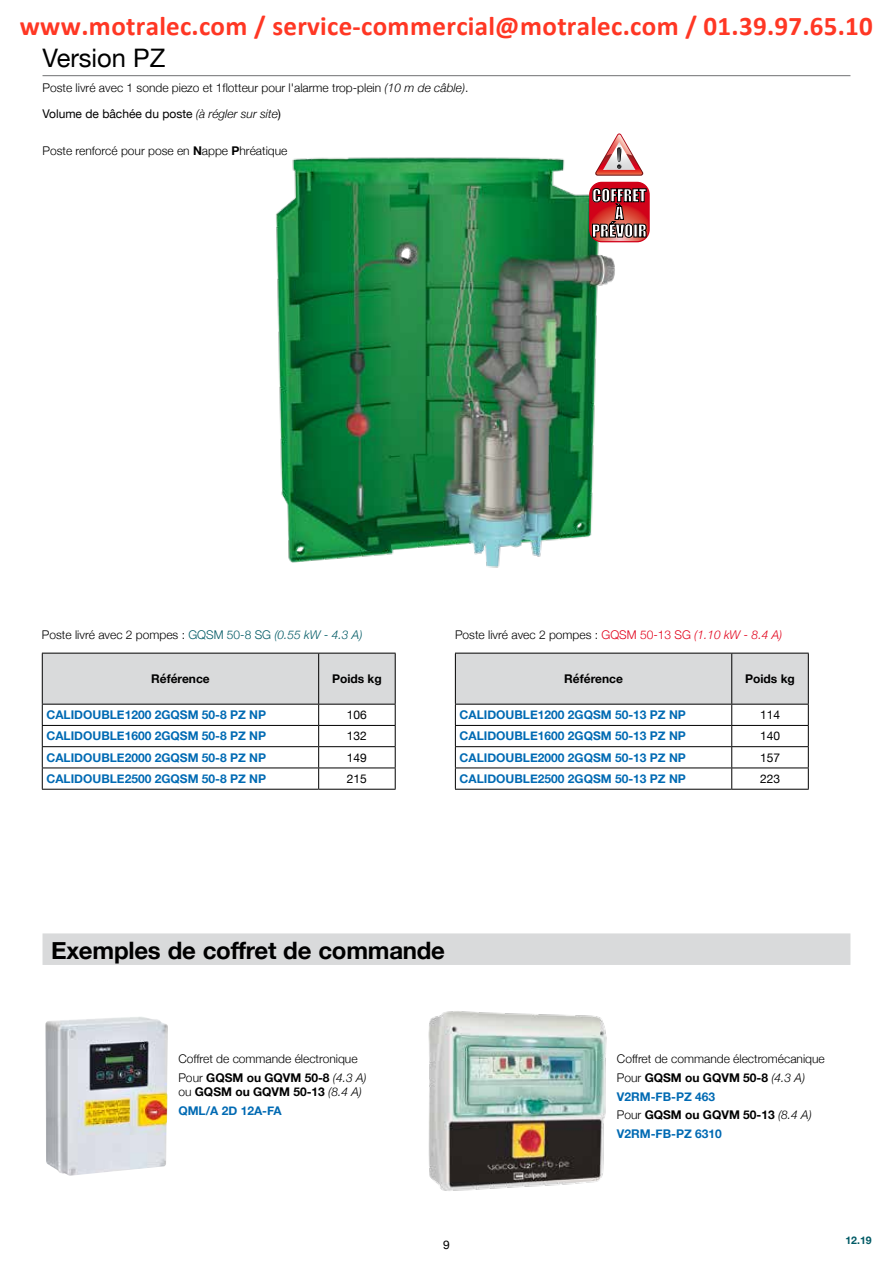
<style>
.page{position:relative;width:893px;height:1263px;background:#fff}
.page>*{position:absolute;margin:0;border:0;box-sizing:border-box;transform-origin:0 0}
.t1{font:700 27px "Calibri";color:#ff3724}
.t2{font:25.5px "Helvetica Neue";color:#000}
.t3{font:700 24px "Helvetica Neue";letter-spacing:-.01em;color:#000}
.t4{font:16.35px/17.7px "Impact";color:#fff;text-align:center}
.t5{font:300 12px/18.6px "Helvetica Neue";color:#000}
.t6{font:700 12px "Helvetica Neue";color:#006ab3}
.t7{font:700 12px/18.6px "Helvetica Neue";color:#000}
.t8{font:12px "Helvetica Neue";color:#000}
.t9{font:700 10.5px "Helvetica Neue";color:#005a65}
.s1{font-style:italic}
.s2{font-weight:300;font-style:italic}
.s3{font-weight:700}
.s4{color:#005a65}
.s5{font-style:italic;color:#005a65}
.s6{color:#e2001a}
.s7{font-style:italic;color:#e2001a}
.s8{font-weight:300}
.s9{color:#006ab3}
.s10{font-weight:700;color:#006ab3}
</style>
<div class="page">
<img style="left:276px;top:157px;width:364px;height:411px">
<svg style="left:589px;top:182px;width:61px;height:60px;background:#a8292d"></svg>
<svg style="left:595px;top:133px;width:48px;height:43px"></svg>
<hr style="left:319px;top:789px;width:77px;height:1px;background:#000">
<svg style="left:42px;top:653px;width:354px;height:136px"></svg>
<hr style="left:42px;top:789px;width:277px;height:1px;background:#000">
<svg style="left:455px;top:653px;width:354px;height:136px"></svg>
<hr style="left:732px;top:789px;width:77px;height:1px;background:#000">
<hr style="left:455px;top:789px;width:277px;height:1px;background:#000">
<hr style="left:43px;top:75px;width:807px;height:1px;background:#707172">
<img style="left:45px;top:1017px;width:123px;height:159px">
<img style="left:428px;top:1011px;width:179px;height:180px">
<div style="left:43px;top:933px;width:807px;height:32px;background:#d9dadb"></div>
<h1 class="t1" style="left:20px;top:15px;width:855px">www.motralec.com / service-commercial@motralec.com / 01.39.97.65.10</h1>
<h2 class="t2" style="left:43px;top:36px;width:124px">Version PZ</h2>
<p class="t5" style="left:43px;top:78px;width:427px">Poste livré avec 1 sonde piezo et 1flotteur pour l'alarme trop-plein <span class="s1">(10 m de câble)</span>.</p>
<p class="t8" style="left:43px;top:103px;width:240px">Volume de bâchée du poste <span class="s2">(à régler sur site</span>)</p>
<p class="t5" style="left:43px;top:140px;width:246px">Poste renforcé pour pose en <span class="s3">N</span>appe <span class="s3">P</span>hréatique</p>
<h3 class="t4" style="left:592px;top:186px;width:56px">COFFRET<br>À<br>PRÉVOIR</h3>
<p class="t5" style="left:42px;top:624px;width:322px">Poste livré avec 2 pompes : <span class="s4">GQSM 50-8 SG</span> <span class="s5">(0.55 kW - 4.3 A)</span></p>
<p class="t5" style="left:455px;top:624px;width:329px">Poste livré avec 2 pompes : <span class="s6">GQSM 50-13 SG</span> <span class="s7">(1.10 kW - 8.4 A)</span></p>
<p class="t7" style="left:151px;top:670px;width:60px">Référence</p>
<p class="t7" style="left:332px;top:670px;width:51px">Poids kg</p>
<p class="t6" style="left:47px;top:705px;width:221px">CALIDOUBLE1200 2GQSM 50-8 PZ NP</p>
<p class="t8" style="left:347px;top:704px;width:22px">106</p>
<p class="t6" style="left:47px;top:727px;width:221px">CALIDOUBLE1600 2GQSM 50-8 PZ NP</p>
<p class="t8" style="left:347px;top:726px;width:22px">132</p>
<p class="t6" style="left:47px;top:748px;width:221px">CALIDOUBLE2000 2GQSM 50-8 PZ NP</p>
<p class="t8" style="left:347px;top:747px;width:22px">149</p>
<p class="t6" style="left:47px;top:769px;width:221px">CALIDOUBLE2500 2GQSM 50-8 PZ NP</p>
<p class="t8" style="left:347px;top:768px;width:22px">215</p>
<p class="t7" style="left:564px;top:670px;width:60px">Référence</p>
<p class="t7" style="left:745px;top:670px;width:51px">Poids kg</p>
<p class="t6" style="left:460px;top:705px;width:228px">CALIDOUBLE1200 2GQSM 50-13 PZ NP</p>
<p class="t8" style="left:760px;top:704px;width:22px">114</p>
<p class="t6" style="left:460px;top:727px;width:228px">CALIDOUBLE1600 2GQSM 50-13 PZ NP</p>
<p class="t8" style="left:760px;top:726px;width:22px">140</p>
<p class="t6" style="left:460px;top:748px;width:228px">CALIDOUBLE2000 2GQSM 50-13 PZ NP</p>
<p class="t8" style="left:760px;top:747px;width:22px">157</p>
<p class="t6" style="left:460px;top:769px;width:228px">CALIDOUBLE2500 2GQSM 50-13 PZ NP</p>
<p class="t8" style="left:760px;top:768px;width:22px">223</p>
<h3 class="t3" style="left:51px;top:931px;width:396px">Exemples de coffret de commande</h3>
<p class="t5" style="left:178px;top:1049px;width:190px">Coffret de commande électronique<br>Pour <span class="s3">GQSM ou GQVM 50-8</span> <span class="s1">(4.3 A)</span></p>
<p class="t7" style="left:178px;top:1083px;width:185px"><span class="s8">ou</span> GQSM ou GQVM 50-13 <span class="s2">(8.4 A)<br></span><span class="s9">QML/A 2D 12A-FA</span></p>
<p class="t8" style="left:443px;top:1234px;width:8px">9</p>
<p class="t5" style="left:617px;top:1049px;width:209px">Coffret de commande électromécanique<br>Pour <span class="s3">GQSM ou GQVM 50-8</span> <span class="s1">(4.3 A)<br></span><span class="s10">V2RM-FB-PZ 463<br></span>Pour <span class="s3">GQSM ou GQVM 50-13</span> <span class="s1">(8.4 A)<br></span><span class="s10">V2RM-FB-PZ 6310</span></p>
<p class="t9" style="left:845px;top:1232px;width:28px">12.19</p>
</div>
